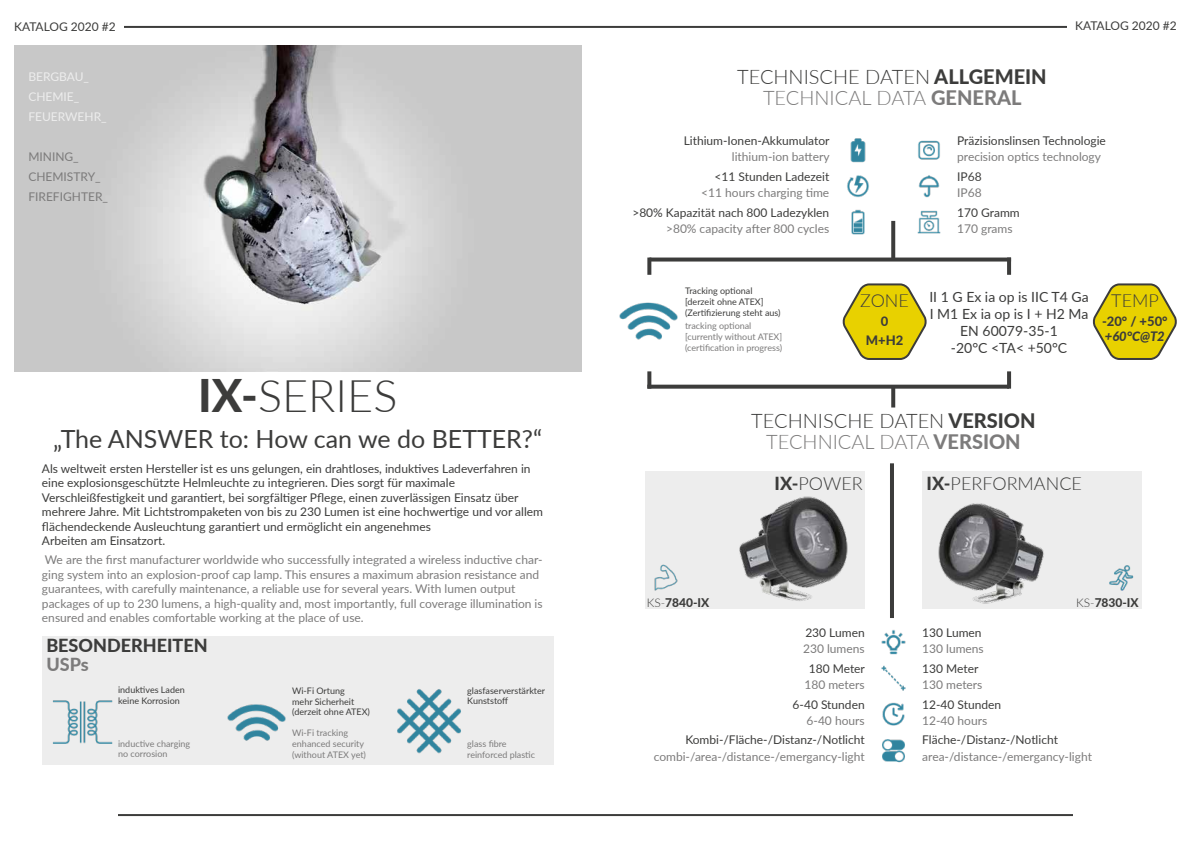
<style>
.page{position:relative;width:1191px;height:842px;background:#fff}
.page>*{position:absolute;margin:0;border:0;box-sizing:border-box;transform-origin:0 0}
.t1{font:300 45px "Lato";color:#3c3c3b}
.t2{font:25px "Lato";color:#3c3c3b}
.t3{font:300 20px/21.3px "Lato";color:#3c3c3b;text-align:center}
.t4{font:300 18px "Lato";color:#3c3c3b}
.t5{font:800 18px "Lato";color:#3c3c3b}
.t6{font:800 18px "Lato";color:#7c7b7b}
.t7{font:14px/16.8px "Lato";color:#3c3c3b;text-align:center}
.t8{font:800 13px/19px "Lato";color:#3c3c3b;text-align:center}
.t9{font:italic 800 13px "Lato";color:#3c3c3b}
.t10{font:12px/14.4px "Lato";color:#3c3c3b}
.t11{font:12px/14.4px "Lato";color:#7c7b7b}
.t12{font:12px/20px "Lato";color:#ededed}
.t13{font:800 12px "Lato";color:#3c3c3b}
.t14{font:9px/10.8px "Lato";color:#7c7b7b}
.t15{font:9px/10.8px "Lato";color:#3c3c3b}
.s1{font-weight:800}
.s2{color:#7c7b7b}
.s3{font-weight:800;color:#7c7b7b}
.s4{font-weight:300}
</style>
<div class="page">
<hr style="left:118px;top:814px;width:955px;height:2px;background:#3c3c3b">
<hr style="left:124px;top:26px;width:943px;height:2px;background:#3c3c3b">
<div style="left:645px;top:471px;width:219px;height:138px;background:#ededed"></div>
<img style="left:881px;top:630px;width:25px;height:25px">
<img style="left:881px;top:665px;width:25px;height:26px">
<img style="left:882px;top:702px;width:23px;height:24px">
<img style="left:882px;top:739px;width:23px;height:24px">
<div style="left:922px;top:471px;width:219px;height:138px;background:#ededed"></div>
<img style="left:654px;top:564px;width:24px;height:27px">
<img style="left:1109px;top:565px;width:25px;height:26px">
<img style="left:918px;top:140px;width:22px;height:20px">
<img style="left:918px;top:175px;width:22px;height:23px">
<img style="left:917px;top:210px;width:24px;height:24px">
<img style="left:850px;top:138px;width:16px;height:25px">
<img style="left:847px;top:175px;width:22px;height:22px">
<img style="left:851px;top:209px;width:14px;height:26px">
<div style="left:42px;top:636px;width:511px;height:129px;background:#ededed"></div>
<img style="left:397px;top:689px;width:64px;height:65px">
<img style="left:227px;top:704px;width:59px;height:37px">
<img style="left:52px;top:700px;width:61px;height:44px">
<img style="left:14px;top:45px;width:567px;height:326px">
<svg style="left:1092px;top:283px;width:85px;height:77px"></svg>
<img style="left:938px;top:503px;width:106px;height:101px">
<img style="left:739px;top:496px;width:109px;height:105px">
<svg style="left:842px;top:283px;width:85px;height:77px"></svg>
<img style="left:619px;top:302px;width:59px;height:38px">
<svg style="left:891px;top:221px;width:4px;height:37px"></svg>
<svg style="left:651px;top:258px;width:356px;height:4px"></svg>
<svg style="left:647px;top:258px;width:4px;height:17px"></svg>
<svg style="left:1007px;top:258px;width:4px;height:17px"></svg>
<svg style="left:891px;top:389px;width:4px;height:18px"></svg>
<svg style="left:651px;top:385px;width:356px;height:4px"></svg>
<svg style="left:1007px;top:371px;width:4px;height:18px"></svg>
<svg style="left:647px;top:371px;width:4px;height:18px"></svg>
<hr style="left:890px;top:463px;width:4px;height:155px;background:#3c3c3b">
<p class="t10" style="left:14px;top:19px;width:103px">KATALOG 2020 #2</p>
<p class="t10" style="left:1075px;top:18px;width:103px">KATALOG 2020 #2</p>
<p class="t12" style="left:28px;top:66px;width:80px">BERGBAU_<br>CHEMIE_<br>FEUERWEHR_</p>
<p class="t11" style="left:28px;top:146px;width:81px;line-height:20px">MINING_<br>CHEMISTRY_<br>FIREFIGHTER_</p>
<h1 class="t1" style="left:198px;top:365px;width:201px"><span class="s1">IX-</span>SERIES</h1>
<h2 class="t2" style="left:53px;top:421px;width:490px">„The ANSWER to: How can we do BETTER?“</h2>
<p class="t10" style="left:42px;top:461px;width:502px">Als weltweit ersten Hersteller ist es uns gelungen, ein drahtloses, induktives Ladeverfahren in eine explosionsgeschützte Helmleuchte zu integrieren. Dies sorgt für maximale Verschleißfestigkeit und garantiert, bei sorgfältiger Pflege, einen zuverlässigen Einsatz über mehrere Jahre. Mit Lichtstrompaketen von bis zu 230 Lumen ist eine hochwertige und vor allem flächendeckende Ausleuchtung garantiert und ermöglicht ein angenehmes<br>Arbeiten am Einsatzort.</p>
<p class="t11" style="left:42px;top:552px;width:502px">We are the first manufacturer worldwide who successfully integrated a wireless inductive char&shy;ging system into an explosion-proof cap lamp. This ensures a maximum abrasion resistance and guarantees, with carefully maintenance, a reliable use for several years. With lumen output packages of up to 230 lumens, a high-quality and, most importantly, full coverage illumination is ensured and enables comfortable working at the place of use.</p>
<h3 class="t5" style="left:46px;top:632px;width:163px">BESONDERHEITEN</h3>
<h3 class="t6" style="left:46px;top:651px;width:44px">USPs</h3>
<p class="t15" style="left:118px;top:684px;width:68px">induktives Laden keine Korrosion</p>
<p class="t14" style="left:118px;top:738px;width:74px">inductive charging no corrosion</p>
<p class="t15" style="left:292px;top:685px;width:79px">Wi-Fi Ortung<br>mehr Sicherheit (derzeit ohne ATEX)</p>
<p class="t14" style="left:292px;top:727px;width:75px">Wi-Fi tracking enhanced security (without ATEX yet)</p>
<p class="t15" style="left:467px;top:685px;width:79px">glasfaserverstärkter<br>Kunststoff</p>
<p class="t14" style="left:467px;top:738px;width:69px">glass fibre reinforced plastic</p>
<h3 class="t3" style="left:737px;top:66px;width:311px">TECHNISCHE DATEN <span class="s1">ALLGEMEIN<br></span><span class="s2">TECHNICAL DATA</span> <span class="s3">GENERAL</span></h3>
<p class="t10" style="left:683px;top:133px;width:147px">Lithium-Ionen-Akkumulator</p>
<p class="t11" style="left:732px;top:149px;width:99px">lithium-ion battery</p>
<p class="t10" style="left:957px;top:133px;width:150px">Präzisionslinsen Technologie</p>
<p class="t11" style="left:957px;top:149px;width:145px">precision optics technology</p>
<p class="t10" style="left:714px;top:169px;width:116px">&lt;11 Stunden Ladezeit</p>
<p class="t11" style="left:701px;top:185px;width:130px">&lt;11 hours charging time</p>
<p class="t10" style="left:957px;top:169px;width:26px">IP68</p>
<p class="t11" style="left:957px;top:185px;width:26px">IP68</p>
<p class="t10" style="left:632px;top:205px;width:198px">&gt;80% Kapazität nach 800 Ladezyklen</p>
<p class="t11" style="left:666px;top:221px;width:165px">&gt;80% capacity after 800 cycles</p>
<p class="t11" style="left:957px;top:221px;width:57px">170 grams</p>
<p class="t10" style="left:957px;top:205px;width:64px">170 Gramm</p>
<p class="t15" style="left:685px;top:285px;width:97px">Tracking optional [derzeit ohne ATEX] (Zertifizierung steht aus)</p>
<p class="t14" style="left:685px;top:320px;width:99px">tracking optional [currently without ATEX] (certification in progress)</p>
<h3 class="t4" style="left:860px;top:288px;width:50px">ZONE</h3>
<p class="t8" style="left:866px;top:311px;width:39px">0<br>M+H2</p>
<p class="t7" style="left:929px;top:288px;width:161px">II 1 G Ex ia op is IIC T4 Ga<br>I M1 Ex ia op is I + H2 Ma<br>EN 60079-35-1<br>-20°C &lt;TA&lt; +50°C</p>
<h3 class="t4" style="left:1111px;top:288px;width:49px">TEMP</h3>
<p class="t8" style="left:1102px;top:311px;width:67px">-20° / +50°</p>
<p class="t9" style="left:1104px;top:327px;width:61px">+60°C@T2</p>
<h3 class="t3" style="left:751px;top:409px;width:286px">TECHNISCHE DATEN <span class="s1">VERSION<br></span><span class="s2">TECHNICAL DATA</span> <span class="s3">VERSION</span></h3>
<h3 class="t4" style="left:774px;top:471px;width:90px"><span class="s1">IX-</span>POWER</h3>
<h3 class="t4" style="left:926px;top:471px;width:157px"><span class="s1">IX-</span>PERFORMANCE</h3>
<p class="t13" style="left:647px;top:594px;width:64px"><span class="s4">KS-</span>7840-IX</p>
<p class="t13" style="left:1076px;top:594px;width:64px"><span class="s4">KS-</span>7830-IX</p>
<p class="t10" style="left:805px;top:625px;width:61px">230 Lumen</p>
<p class="t11" style="left:803px;top:641px;width:63px">230 lumens</p>
<p class="t10" style="left:922px;top:625px;width:61px">130 Lumen</p>
<p class="t11" style="left:922px;top:641px;width:63px">130 lumens</p>
<p class="t10" style="left:808px;top:661px;width:58px">180 Meter</p>
<p class="t11" style="left:804px;top:677px;width:62px">180 meters</p>
<p class="t10" style="left:922px;top:661px;width:58px">130 Meter</p>
<p class="t11" style="left:922px;top:677px;width:62px">130 meters</p>
<p class="t10" style="left:792px;top:697px;width:74px">6-40 Stunden</p>
<p class="t11" style="left:806px;top:713px;width:60px">6-40 hours</p>
<p class="t10" style="left:922px;top:697px;width:81px">12-40 Stunden</p>
<p class="t11" style="left:922px;top:713px;width:67px">12-40 hours</p>
<p class="t10" style="left:685px;top:732px;width:181px">Kombi-/Fläche-/Distanz-/Notlicht</p>
<p class="t11" style="left:653px;top:749px;width:212px">combi-/area-/distance-/emergancy-light</p>
<p class="t10" style="left:922px;top:732px;width:137px">Fläche-/Distanz-/Notlicht</p>
<p class="t11" style="left:922px;top:749px;width:171px">area-/distance-/emergancy-light</p>
</div>
